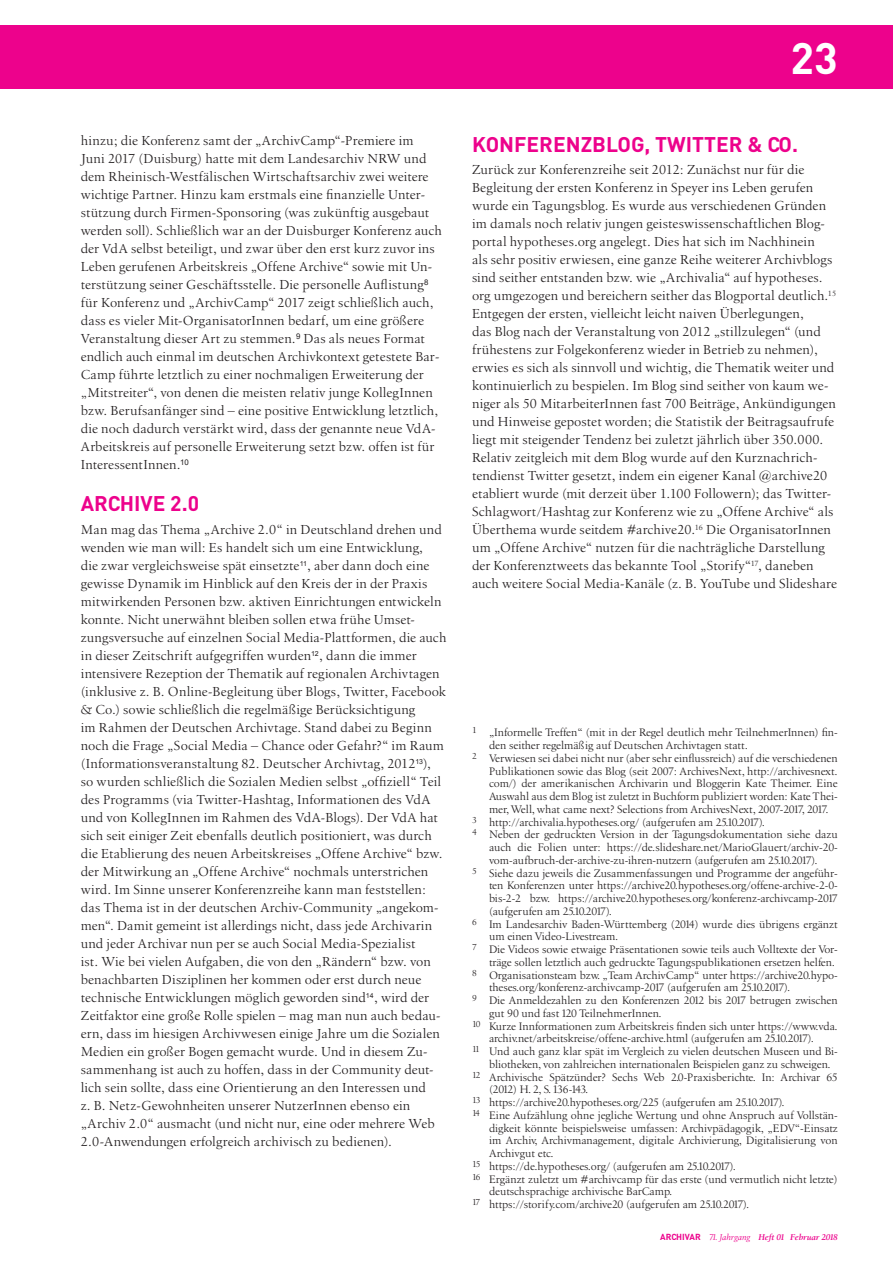
<style>
.page{position:relative;width:893px;height:1263px;background:#fff}
.page>*{position:absolute;margin:0;border:0;box-sizing:border-box;transform-origin:0 0}
.t1{font:700 43.5px "DIN";color:#fff}
.t2{font:700 21px "DIN";color:#ed028c}
.t3{font:13.5px/18px "Birka";letter-spacing:.01em;color:#231f20}
.t4{font:11.25px "Birka";color:#231f20}
.t5{font:11.25px "Birka";letter-spacing:-.105em;color:#231f20}
.t6{font:italic 600 8.7px "Birka";letter-spacing:-.02em;color:#ed028c}
.s1{font-family:"DIN";font-weight:700;font-style:normal}
.s2{font-weight:400}
</style>
<div class="page">
<div style="left:0;top:25px;width:893px;height:64px;background:#ed028c"></div>
<p class="t3" style="left:81px;top:132px;width:363px">hinzu; die Konferenz samt der „ArchivCamp“-Premiere im<br>Juni 2017 (Duisburg) hatte mit dem Landesarchiv NRW und dem Rheinisch-Westfälischen Wirtschaftsarchiv zwei weitere wichtige Partner. Hinzu kam erstmals eine finanzielle Unter&shy;stützung durch Firmen-Sponsoring (was zukünftig ausgebaut werden soll). Schließlich war an der Duisburger Konferenz auch der VdA selbst beteiligt, und zwar über den erst kurz zuvor ins Leben gerufenen Arbeitskreis „Offene Archive“ sowie mit Un&shy;terstützung seiner Geschäftsstelle. Die personelle Auflistung<sup>8 </sup>für Konferenz und „ArchivCamp“ 2017 zeigt schließlich auch, dass es vieler Mit-OrganisatorInnen bedarf, um eine größere Veranstaltung dieser Art zu stemmen.<sup>9</sup> Das als neues Format endlich auch einmal im deutschen Archivkontext getestete Bar-Camp führte letztlich zu einer nochmaligen Erweiterung der „Mitstreiter“, von denen die meisten relativ junge KollegInnen bzw. Berufsanfänger sind – eine positive Entwicklung letztlich, die noch dadurch verstärkt wird, dass der genannte neue VdA-Arbeitskreis auf personelle Erweiterung setzt bzw. offen ist für InteressentInnen.<sup>10</sup></p>
<h2 class="t2" style="left:81px;top:490px;width:120px">ARCHIVE 2.0</h2>
<p class="t3" style="left:81px;top:520px;width:367px">Man mag das Thema „Archive 2.0“ in Deutschland drehen und wenden wie man will: Es handelt sich um eine Entwicklung,<br>die zwar vergleichsweise spät einsetzte<sup>11</sup>, aber dann doch eine gewisse Dynamik im Hinblick auf den Kreis der in der Praxis mitwirkenden Personen bzw. aktiven Einrichtungen entwickeln konnte. Nicht unerwähnt bleiben sollen etwa frühe Umset&shy;zungsversuche auf einzelnen Social Media-Plattformen, die auch in dieser Zeitschrift aufgegriffen wurden<sup>12</sup>, dann die immer intensivere Rezeption der Thematik auf regionalen Archivtagen (inklusive z. B. Online-Begleitung über Blogs, Twitter, Facebook &amp; Co.) sowie schließlich die regelmäßige Berücksichtigung<br>im Rahmen der Deutschen Archivtage. Stand dabei zu Beginn noch die Frage „Social Media – Chance oder Gefahr?“ im Raum (Informationsveranstaltung 82. Deutscher Archivtag, 2012<sup>13</sup>), so wurden schließlich die Sozialen Medien selbst „offiziell“ Teil des Programms (via Twitter-Hashtag, Informationen des VdA und von KollegInnen im Rahmen des VdA-Blogs). Der VdA hat sich seit einiger Zeit ebenfalls deutlich positioniert, was durch die Etablierung des neuen Arbeitskreises „Offene Archive“ bzw. der Mitwirkung an „Offene Archive“ nochmals unterstrichen wird. Im Sinne unserer Konferenzreihe kann man feststellen: das Thema ist in der deutschen Archiv-Community „angekom&shy;men“. Damit gemeint ist allerdings nicht, dass jede Archivarin und jeder Archivar nun per se auch Social Media-Spezialist<br>ist. Wie bei vielen Aufgaben, die von den „Rändern“ bzw. von benachbarten Disziplinen her kommen oder erst durch neue technische Entwicklungen möglich geworden sind<sup>14</sup>, wird der Zeitfaktor eine große Rolle spielen – mag man nun auch bedau&shy;ern, dass im hiesigen Archivwesen einige Jahre um die Sozialen Medien ein großer Bogen gemacht wurde. Und in diesem Zu&shy;sammenhang ist auch zu hoffen, dass in der Community deut&shy;lich sein sollte, dass eine Orientierung an den Interessen und<br>z. B. Netz-Gewohnheiten unserer NutzerInnen ebenso ein „Archiv 2.0“ ausmacht (und nicht nur, eine oder mehrere Web 2.0-Anwendungen erfolgreich archivisch zu bedienen).</p>
<h1 class="t1" style="left:790px;top:29px;width:49px">23</h1>
<h2 class="t2" style="left:472px;top:130px;width:328px">KON FERENZBLOG, TWITTER &amp; CO.</h2>
<p class="t3" style="left:472px;top:161px;width:367px">Zurück zur Konferenzreihe seit 2012: Zunächst nur für die Begleitung der ersten Konferenz in Speyer ins Leben gerufen wurde ein Tagungsblog. Es wurde aus verschiedenen Gründen im damals noch relativ jungen geisteswissenschaftlichen Blog&shy;portal hypotheses.org angelegt. Dies hat sich im Nachhinein<br>als sehr positiv erwiesen, eine ganze Reihe weiterer Archivblogs sind seither entstanden bzw. wie „Archivalia“ auf hypotheses. org umgezogen und bereichern seither das Blogportal deutlich.<sup>15<br></sup>Entgegen der ersten, vielleicht leicht naiven Überlegungen,<br>das Blog nach der Veranstaltung von 2012 „stillzulegen“ (und frühestens zur Folgekonferenz wieder in Betrieb zu nehmen), erwies es sich als sinnvoll und wichtig, die Thematik weiter und kontinuierlich zu bespielen. Im Blog sind seither von kaum we&shy;niger als 50 MitarbeiterInnen fast 700 Beiträge, Ankündigungen und Hinweise gepostet worden; die Statistik der Beitragsaufrufe liegt mit steigender Tendenz bei zuletzt jährlich über 350.000.<br>Relativ zeitgleich mit dem Blog wurde auf den Kurznachrich&shy;tendienst Twitter gesetzt, indem ein eigener Kanal @archive20 etabliert wurde (mit derzeit über 1.100 Followern); das Twitter-Schlagwort/Hashtag zur Konferenz wie zu „Offene Archive“ als Überthema wurde seitdem #archive20.<sup>16</sup> Die OrganisatorInnen um „Offene Archive“ nutzen für die nachträgliche Darstellung der Konferenztweets das bekannte Tool „Storify“<sup>17</sup>, daneben auch weitere Social Media-Kanäle (z. B. YouTube und Slideshare</p>
<p class="t4" style="left:472px;top:726px;width:367px"><sup>1</sup> „Informelle Treffen“ (mit in der Regel deutlich mehr TeilnehmerInnen) fin-</p>
<p class="t4" style="left:489px;top:739px;width:260px">den seither regelmäßig auf Deutschen Archivtagen statt.</p>
<p class="t4" style="left:472px;top:752px;width:367px"><sup>2</sup> Verwiesen sei dabei nicht nur (aber sehr einflussreich) auf die verschiedenen</p>
<p class="t4" style="left:489px;top:764px;width:350px">Publikationen sowie das Blog (seit 2007: ArchivesNext, http://archivesnext.</p>
<p class="t4" style="left:489px;top:777px;width:350px">com/) der amerikanischen Archivarin und Bloggerin Kate Theimer. Eine</p>
<p class="t4" style="left:489px;top:790px;width:350px">Auswahl aus dem Blog ist zuletzt in Buchform publiziert worden: Kate Thei-</p>
<p class="t4" style="left:489px;top:803px;width:341px">mer, Well, what came next? Selections from ArchivesNext, 2007-2017, 2017.</p>
<p class="t4" style="left:472px;top:815px;width:294px"><sup>3</sup> http://archivalia.hypotheses.org/ (aufgerufen am 25.10.2017).</p>
<p class="t4" style="left:472px;top:828px;width:367px"><sup>4</sup> Neben der gedruckten Version in der Tagungsdokumentation siehe dazu</p>
<p class="t4" style="left:489px;top:841px;width:350px">auch die Folien unter: https://de.slideshare.net/MarioGlauert/archiv-20-</p>
<p class="t4" style="left:489px;top:854px;width:330px">vom-aufbruch-der-archive-zu-ihren-nutzern (aufgerufen am 25.10.2017).</p>
<p class="t4" style="left:472px;top:866px;width:367px"><sup>5</sup> Siehe dazu jeweils die Zusammenfassungen und Programme der angeführ-</p>
<p class="t4" style="left:489px;top:879px;width:350px">ten Konferenzen unter https://archive20.hypotheses.org/offene-archive-2-0-</p>
<p class="t4" style="left:489px;top:892px;width:350px">bis-2-2 bzw. https://archive20.hypotheses.org/konferenz-archivcamp-2017</p>
<p class="t4" style="left:489px;top:905px;width:124px">(aufgerufen am 25.10.2017).</p>
<p class="t4" style="left:472px;top:917px;width:367px"><sup>6</sup> Im Landesarchiv Baden-Württemberg (2014) wurde dies übrigens ergänzt</p>
<p class="t4" style="left:489px;top:930px;width:131px">um einen Video-Livestream.</p>
<p class="t4" style="left:472px;top:943px;width:367px"><sup>7</sup> Die Videos sowie etwaige Präsentationen sowie teils auch Volltexte der Vor-</p>
<p class="t4" style="left:489px;top:956px;width:347px">träge sollen letztlich auch gedruckte Tagungspublikationen ersetzen helfen.</p>
<p class="t4" style="left:472px;top:968px;width:367px"><sup>8</sup> Organisationsteam bzw. „Team ArchivCamp“ unter https://archive20.hypo-</p>
<p class="t4" style="left:489px;top:981px;width:303px">theses.org/konferenz-archivcamp-2017 (aufgerufen am 25.10.2017).</p>
<p class="t4" style="left:472px;top:994px;width:367px"><sup>9</sup> Die Anmeldezahlen zu den Konferenzen 2012 bis 2017 betrugen zwischen</p>
<p class="t4" style="left:489px;top:1007px;width:174px">gut 90 und fast 120 TeilnehmerInnen.</p>
<p class="t4" style="left:472px;top:1019px;width:367px"><sup>10</sup> Kurze Innformationen zum Arbeitskreis finden sich unter https://www.vda.</p>
<p class="t4" style="left:489px;top:1032px;width:326px">archiv.net/arbeitskreise/offene-archive.html (aufgerufen am 25.10.2017).</p>
<p class="t4" style="left:472px;top:1045px;width:367px"><sup>11</sup> Und auch ganz klar spät im Vergleich zu vielen deutschen Museen und Bi-</p>
<p class="t4" style="left:489px;top:1058px;width:343px">bliotheken, von zahlreichen internationalen Beispielen ganz zu schweigen.</p>
<p class="t4" style="left:472px;top:1070px;width:367px"><sup>12</sup> Archivische Spätzünder? Sechs Web 2.0-Praxisberichte. In: Archivar 65</p>
<p class="t5" style="left:489px;top:1083px;width:101px">(2012) H. 2, S. 136-143.</p>
<p class="t4" style="left:472px;top:1096px;width:314px"><sup>13</sup> https://archive20.hypotheses.org/225 (aufgerufen am 25.10.2017).</p>
<p class="t4" style="left:472px;top:1109px;width:367px"><sup>14</sup> Eine Aufzählung ohne jegliche Wertung und ohne Anspruch auf Vollstän-</p>
<p class="t4" style="left:489px;top:1121px;width:350px">digkeit könnte beispielsweise umfassen: Archivpädagogik, „EDV“-Einsatz</p>
<p class="t4" style="left:489px;top:1134px;width:350px">im Archiv, Archivmanagement, digitale Archivierung, Digitalisierung von</p>
<p class="t4" style="left:489px;top:1147px;width:66px">Archivgut etc.</p>
<p class="t4" style="left:472px;top:1160px;width:265px"><sup>15</sup> https://de.hypotheses.org/ (aufgerufen am 25.10.2017).</p>
<p class="t4" style="left:472px;top:1172px;width:367px"><sup>16</sup> Ergänzt zuletzt um #archivcamp für das erste (und vermutlich nicht letzte)</p>
<p class="t4" style="left:489px;top:1185px;width:185px">deutschsprachige archivische BarCamp.</p>
<p class="t4" style="left:472px;top:1198px;width:279px"><sup>17</sup> https://storify.com/archive20 (aufgerufen am 25.10.2017).</p>
<p class="t6" style="left:660px;top:1232px;width:179px"><span class="s1">ARCHIVAR</span> <span class="s2">71. Jahrgang</span> Heft 01 Februar 2018</p>
</div>
